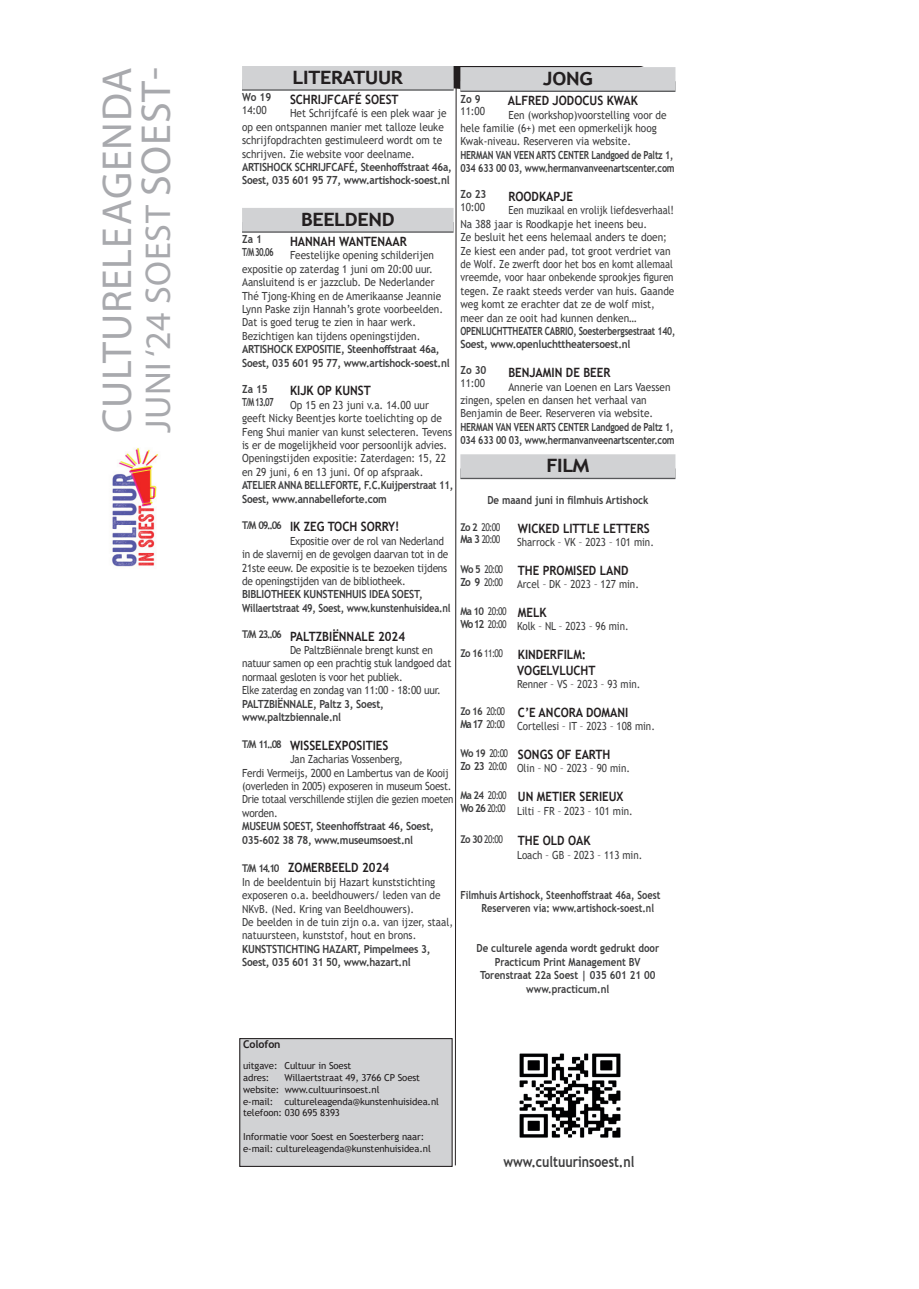
<style>
.page{position:relative;width:919px;height:1289px;background:#fff}
.page>*{position:absolute;margin:0;border:0;box-sizing:border-box;transform-origin:0 0}
.t1{font:42px "Myriad Pro";letter-spacing:.02em;color:#a8a9ad}
.t2{font:36px "Myriad Pro";letter-spacing:.02em;color:#a8a9ad}
.t3{font:700 23.55px "Trebuchet MS";color:#231f20}
.t4{font:700 15px "Trebuchet MS";color:#3e3e3f;scale:.83 1}
.t5{font:700 12.75px/15.5px "Trebuchet MS";color:#231f20;scale:.9 1}
.t6{font:11.1px/13.4px "Trebuchet MS";color:#3e3e3f;scale:.9 1}
.t7{font:11.1px/13.4px "Trebuchet MS";letter-spacing:-.02em;color:#3e3e3f;scale:.9 1}
.t8{font:11.1px/13.4px "Trebuchet MS";color:#3e3e3f;scale:.85 1}
.t9{font:11.1px "Trebuchet MS";color:#3e3e3f;scale:.88 1}
.t10{font:700 11.1px/13.4px "Trebuchet MS";color:#3e3e3f;text-align:center;scale:.87 1}
.t11{font:700 11.1px/13.4px "Trebuchet MS";color:#3e3e3f;scale:.83 1}
.t12{font:700 11.1px/12.8px "Trebuchet MS";color:#3e3e3f;scale:.9 1}
.t13{font:10.65px/12.8px "Trebuchet MS";letter-spacing:-.07em;color:#3e3e3f;scale:.8 1}
.t14{font:700 10.65px "Trebuchet MS";letter-spacing:-.01em;color:#231f20}
.t15{font:9.6px/11.7px "Trebuchet MS";letter-spacing:-.01em;color:#231f20}
.s1{font-size:42px}
.s2{font-weight:700}
.s3{font-weight:700;font-size:11.1px}
.s4{font-size:10.65px;color:#3e3e3f}
</style>
<div class="page">
<svg style="left:452px;top:67px;width:224px;height:1098px"></svg>
<div style="left:242px;top:80px;width:211px;height:11px;background:#838486"></div>
<div style="left:242px;top:67px;width:211px;height:22px;background:#d1d2d4"></div>
<div style="left:242px;top:222px;width:211px;height:11px;background:#88898b"></div>
<div style="left:242px;top:208px;width:211px;height:23px;background:#d1d2d4"></div>
<img style="left:507px;top:1043px;width:125px;height:104px">
<div style="left:240px;top:1038px;width:212px;height:128px;background:#d1d2d4"></div>
<div style="left:239px;top:1038px;width:213px;height:128px;border:1px solid #231f20"></div>
<img style="left:112px;top:448px;width:47px;height:119px">
<p class="t1" style="left:91px;top:433px;width:367px;rotate:-90deg">CULTURELE AGENDA</p>
<p class="t2" style="left:136px;top:433px;width:367px;rotate:-90deg">JUNI ‘24 SOEST <span class="s1">SOEST-</span></p>
<p class="t3" style="left:292px;top:60px;width:112px">LITERATUUR</p>
<p class="t3" style="left:543px;top:62px;width:52px">JONG</p>
<p class="t6" style="left:242px;top:91px;width:34px;line-height:12.8px"><span class="s2">Wo 19<br></span>14:00</p>
<p class="t5" style="left:290px;top:92px;width:122px">SCHRIJFCAFÉ SOEST</p>
<p class="t6" style="left:460px;top:92px;width:29px;line-height:12.8px"><span class="s2">Zo 9<br></span>11:00</p>
<p class="t5" style="left:507px;top:93px;width:146px">ALFRED JODOCUS KWAK</p>
<p class="t6" style="left:242px;top:107px;width:235px;text-indent:48px">Het Schrijfcafé is een plek waar je op een ontspannen manier met talloze leuke schrijfopdrachten gestimuleerd wordt om te schrijven. Zie website voor deelname.<br><span class="s2">ARTISHOCK SCHRIJFCAFÉ, Steenhoffstraat 46a, Soest, 035 601 95 77, www.artishock-soest.nl</span></p>
<p class="t3" style="left:301px;top:202px;width:95px">BEELDEND</p>
<p class="t12" style="left:242px;top:233px;width:37px">Za 1<br>T/M 30.06</p>
<p class="t5" style="left:290px;top:234px;width:131px">HANNAH WANTENAAR</p>
<p class="t6" style="left:460px;top:108px;width:240px;text-indent:48px">Een (workshop)voorstelling voor de hele familie (6+) met een opmerkelijk hoog Kwak-niveau. Reserveren via website.<br><span class="s2">HERMAN VAN VEEN ARTS CENTER Landgoed de Paltz 1, 034 633 00 03, www.hermanvanveenartscenter.com</span></p>
<p class="t6" style="left:460px;top:188px;width:31px;line-height:12.8px"><span class="s2">Zo 23<br></span>10:00</p>
<p class="t5" style="left:508px;top:189px;width:73px">ROODKAPJE</p>
<p class="t8" style="left:460px;top:204px;width:254px;text-indent:48px">Een muzikaal en vrolijk liefdesverhaal!<br>Na 388 jaar is Roodkapje het ineens beu.<br>Ze besluit het eens helemaal anders te doen; Ze kiest een ander pad, tot groot verdriet van de Wolf. Ze zwerft door het bos en komt allemaal vreemde, voor haar onbekende sprookjes figuren tegen. Ze raakt steeds verder van huis. Gaande weg komt ze erachter dat ze de wolf mist, meer dan ze ooit had kunnen denken… <span class="s2">OPENLUCHTTHEATER CABRIO, Soesterbergsestraat 140, Soest, www.openluchttheatersoest.nl</span></p>
<p class="t6" style="left:460px;top:364px;width:31px;line-height:12.8px"><span class="s2">Zo 30<br></span>11:00</p>
<p class="t5" style="left:508px;top:365px;width:115px">BENJAMIN DE BEER</p>
<p class="t6" style="left:242px;top:249px;width:232px;text-indent:48px">Feestelijke opening schilderijen expositie op zaterdag 1 juni om 20:00 uur.<br>Aansluitend is er jazzclub. De Nederlander Thé Tjong-Khing en de Amerikaanse Jeannie Lynn Paske zijn Hannah’s grote voorbeelden.<br>Dat is goed terug te zien in haar werk.<br>Bezichtigen kan tijdens openingstijden.<br><span class="s2">ARTISHOCK EXPOSITIE, Steenhoffstraat 46a, Soest, 035 601 95 77, www.artishock-soest.nl</span></p>
<p class="t12" style="left:242px;top:382px;width:37px">Za 15<br>T/M 13.07</p>
<p class="t5" style="left:290px;top:383px;width:91px">KIJK OP KUNST</p>
<p class="t6" style="left:460px;top:380px;width:240px;text-indent:48px">Annerie van Loenen en Lars Vaessen zingen, spelen en dansen het verhaal van Benjamin de Beer. Reserveren via website.<br><span class="s2">HERMAN VAN VEEN ARTS CENTER Landgoed de Paltz 1, 034 633 00 03, www.hermanvanveenartscenter.com</span></p>
<p class="t3" style="left:546px;top:449px;width:44px">FILM</p>
<p class="t10" style="left:487px;top:493px;width:187px">De maand juni in filmhuis Artishock</p>
<p class="t13" style="left:460px;top:520px;width:51px"><span class="s2">Zo 2</span> 20:00<br><span class="s3">Ma 3</span> 20:00</p>
<p class="t5" style="left:518px;top:520px;width:148px">WICKED LITTLE LETTERS</p>
<p class="t6" style="left:242px;top:398px;width:236px;text-indent:48px">Op 15 en 23 juni v.a. 14.00 uur geeft Nicky Beentjes korte toelichting op de Feng Shui manier van kunst selecteren. Tevens is er de mogelijkheid voor persoonlijk advies.<br>Openingstijden expositie: Zaterdagen: 15, 22 en 29 juni, 6 en 13 juni. Of op afspraak.<br><span class="s2">ATELIER ANNA BELLEFORTE, F.C.Kuijperstraat 11, Soest, www.annabelleforte.com</span></p>
<p class="t5" style="left:242px;top:519px;width:176px"><sup>T/M</sup> <sup>09..06</sup> IK ZEG TOCH SORRY!</p>
<p class="t7" style="left:242px;top:534px;width:233px;text-indent:48px">Expositie over de rol van Nederland in de slavernij en de gevolgen daarvan tot in de 21ste eeuw. De expositie is te bezoeken tijdens de openingstijden van de bibliotheek.<br><span class="s2">BIBLIOTHEEK KUNSTENHUIS IDEA SOEST, Willaertstraat 49, Soest, www.kunstenhuisidea.nl</span></p>
<p class="t5" style="left:242px;top:628px;width:183px"><sup>T/M</sup> <sup>23..06</sup> PALTZBIËNNALE 2024</p>
<p class="t7" style="left:242px;top:643px;width:234px;text-indent:48px">De PaltzBiënnale brengt kunst en natuur samen op een prachtig stuk landgoed dat normaal gesloten is voor het publiek.<br>Elke zaterdag en zondag van 11:00 - 18:00 uur.<br><span class="s2">PALTZBIËNNALE, Paltz 3, Soest, www.paltzbiennale.nl</span></p>
<p class="t5" style="left:242px;top:737px;width:164px"><sup>T/M</sup> <sup>11..08</sup> WISSELEXPOSITIES</p>
<p class="t7" style="left:242px;top:752px;width:236px;text-indent:48px">Jan Zacharias Vossenberg,<br>Ferdi Vermeijs, 2000 en Lambertus van de Kooij (overleden in 2005) exposeren in museum Soest.<br>Drie totaal verschillende stijlen die gezien moeten worden.<br><span class="s2">MUSEUM SOEST, Steenhoffstraat 46, Soest, 035-602 38 78, www.museumsoest.nl</span></p>
<p class="t5" style="left:242px;top:860px;width:165px"><span class="s4">T/M 14.10</span> ZOMERBEELD 2024</p>
<p class="t6" style="left:242px;top:875px;width:236px">In de beeldentuin bij Hazart kunststichting exposeren o.a. beeldhouwers/ leden van de NKvB. (Ned. Kring van Beeldhouwers).<br>De beelden in de tuin zijn o.a. van ijzer, staal, natuursteen, kunststof, hout en brons.<br><span class="s2">KUNSTSTICHTING HAZART, Pimpelmees 3, Soest, 035 601 31 50, www.hazart.nl</span></p>
<p class="t9" style="left:517px;top:535px;width:157px">Sharrock – VK – 2023 – 101 min.</p>
<p class="t13" style="left:460px;top:562px;width:55px"><span class="s2">Wo 5</span> 20:00<br><span class="s3">Zo 9</span> 20:00</p>
<p class="t5" style="left:517px;top:562px;width:125px">THE PROMISED LAND</p>
<p class="t9" style="left:517px;top:577px;width:140px">Arcel – DK – 2023 – 127 min.</p>
<p class="t13" style="left:460px;top:604px;width:59px"><span class="s2">Ma 10</span> 20:00<br><span class="s3">Wo 12</span> 20:00</p>
<p class="t5" style="left:518px;top:604px;width:33px">MELK</p>
<p class="t9" style="left:517px;top:619px;width:128px">Kolk – NL – 2023 – 96 min.</p>
<p class="t5" style="left:517px;top:647px;width:89px;text-indent:-57px"><sup>Zo</sup> <sup>16</sup> <sup>11:00</sup> KINDERFILM:<br>VOGELVLUCHT</p>
<p class="t9" style="left:517px;top:677px;width:142px">Renner – VS – 2023 – 93 min.</p>
<p class="t13" style="left:460px;top:704px;width:57px"><span class="s2">Zo 16</span> 20:00<br><span class="s3">Ma 17</span> 20:00</p>
<p class="t5" style="left:518px;top:704px;width:124px">C’E ANCORA DOMANI</p>
<p class="t9" style="left:517px;top:719px;width:158px">Cortellesi – IT – 2023 – 108 min.</p>
<p class="t13" style="left:460px;top:746px;width:61px"><span class="s2">Wo 19</span> 20:00<br><span class="s3">Zo 23</span> 20:00</p>
<p class="t5" style="left:518px;top:746px;width:104px">SONGS OF EARTH</p>
<p class="t9" style="left:517px;top:761px;width:130px">Olin – NO – 2023 – 90 min.</p>
<p class="t13" style="left:460px;top:789px;width:59px"><span class="s2">Ma 24</span> 20:00<br><span class="s3">Wo 26</span> 20:00</p>
<p class="t5" style="left:518px;top:788px;width:119px">UN METIER SERIEUX</p>
<p class="t9" style="left:517px;top:803px;width:133px">Lilti – FR – 2023 – 101 min.</p>
<p class="t5" style="left:460px;top:833px;width:146px"><sup>Zo</sup> <sup>30</sup> <sup>20:00</sup> THE OLD OAK</p>
<p class="t9" style="left:517px;top:847px;width:144px">Loach – GB – 2023 – 113 min.</p>
<p class="t11" style="left:481px;top:888px;width:217px;text-indent:-21px">Filmhuis Artishock, Steenhoffstraat 46a, Soest<br>Reserveren via: www.artishock-soest.nl</p>
<p class="t10" style="left:476px;top:941px;width:211px">De culturele agenda wordt gedrukt door<br>Practicum Print Management BV<br>Torenstraat 22a Soest | 035 601 21 00 www.practicum.nl</p>
<p class="t14" style="left:243px;top:1037px;width:39px">Colofon</p>
<p class="t15" style="left:243px;top:1060px;width:110px">uitgave: Cultuur in Soest adres:</p>
<p class="t15" style="left:243px;top:1071px;width:197px;text-indent:41px">Willaertstraat 49, 3766 CP Soest website: www.cultuurinsoest.nl<br>e-mail: cultureleagenda@kunstenhuisidea.nl telefoon: 030 695 8393</p>
<p class="t15" style="left:243px;top:1130px;width:189px">Informatie voor Soest en Soesterberg naar: e-mail: cultureleagenda@kunstenhuisidea.nl</p>
<p class="t4" style="left:503px;top:1152px;width:159px">www.cultuurinsoest.nl</p>
</div>
